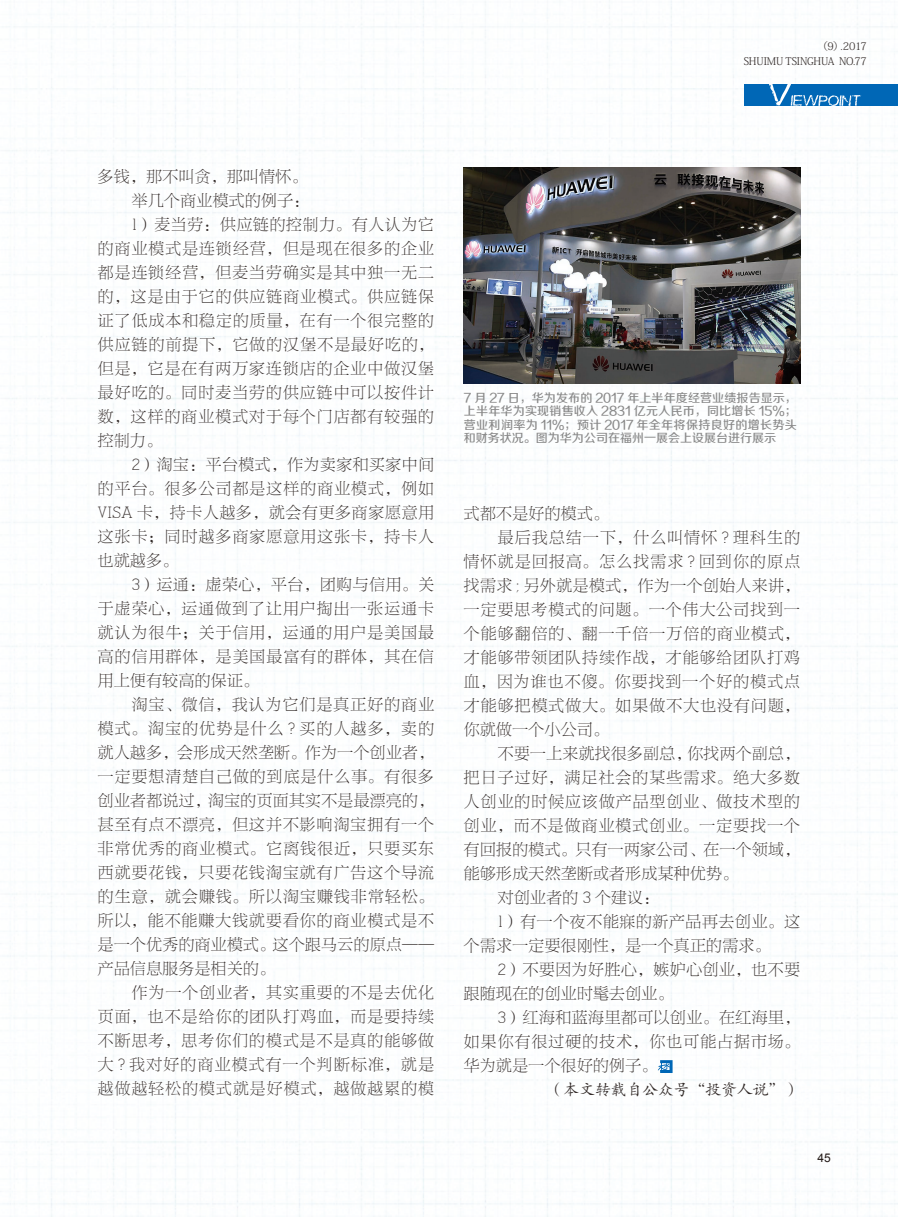
<style>
.page{position:relative;width:898px;height:1217px;background:#fff}
.page>*{position:absolute;margin:0;border:0;box-sizing:border-box;transform-origin:0 0}
.t1{font:15.75px "FZNBSJW GB1 0";letter-spacing:.07em;color:#302826}
.t2{font:15.75px "FZNBSJW GB1 0";letter-spacing:.025em;color:#302826}
.t3{font:15.75px "FZNBSJW GB1 0";letter-spacing:.04em;color:#302826}
.t4{font:15.75px "FZNBSJW GB1 0";letter-spacing:.05em;color:#302826}
.t5{font:15.75px "FZNBSJW GB1 0";letter-spacing:.035em;color:#302826}
.t6{font:15.75px "FZKTJW GB1 0";color:#302826}
.t7{font:12px/13.5px "FZZZHUNHJW GB1 0";color:#898989;text-align:justify}
.t8{font:12px "Arial";color:#231916}
.t9{font:10.5px/15px "Adobe Fangsong Std";letter-spacing:-.03em;color:#302826;text-align:right}
</style>
<div class="page">
<img style="left:3px;top:0;width:894px;height:1216px">
<svg style="left:744px;top:83px;width:153px;height:23px;background:#257dc0"></svg>
<div style="left:658px;top:1059px;width:14px;height:13px;border:3px solid #0067b6"></div>
<svg style="left:657px;top:1061px;width:13px;height:10px"></svg>
<img style="left:463px;top:167px;width:336px;height:216px">
<p class="t9" style="left:743px;top:39px;width:125px">（9）.2017<br>SHUIMU TSINGHUA NO.77</p>
<p class="t2" style="left:98px;top:168px;width:211px">多钱，那不叫贪，那叫情怀。</p>
<p class="t2" style="left:132px;top:192px;width:179px">举几个商业模式的例子：</p>
<p class="t4" style="left:132px;top:216px;width:303px">1）麦当劳：供应链的控制力。有人认为它</p>
<p class="t1" style="left:98px;top:240px;width:337px">的商业模式是连锁经营，但是现在很多的企业</p>
<p class="t1" style="left:98px;top:264px;width:337px">都是连锁经营，但麦当劳确实是其中独一无二</p>
<p class="t1" style="left:98px;top:288px;width:337px">的，这是由于它的供应链商业模式。供应链保</p>
<p class="t1" style="left:98px;top:312px;width:337px">证了低成本和稳定的质量，在有一个很完整的</p>
<p class="t1" style="left:98px;top:336px;width:337px">供应链的前提下，它做的汉堡不是最好吃的，</p>
<p class="t1" style="left:98px;top:360px;width:337px">但是，它是在有两万家连锁店的企业中做汉堡</p>
<p class="t1" style="left:98px;top:384px;width:337px">最好吃的。同时麦当劳的供应链中可以按件计</p>
<p class="t1" style="left:98px;top:408px;width:337px">数，这样的商业模式对于每个门店都有较强的</p>
<p class="t1" style="left:98px;top:432px;width:66px">控制力。</p>
<p class="t3" style="left:132px;top:456px;width:303px">2）淘宝：平台模式，作为卖家和买家中间</p>
<p class="t1" style="left:98px;top:480px;width:337px">的平台。很多公司都是这样的商业模式，例如</p>
<p class="t1" style="left:98px;top:504px;width:337px">VISA 卡，持卡人越多，就会有更多商家愿意用</p>
<p class="t1" style="left:98px;top:528px;width:337px">这张卡；同时越多商家愿意用这张卡，持卡人</p>
<p class="t1" style="left:98px;top:552px;width:82px">也就越多。</p>
<p class="t3" style="left:132px;top:576px;width:303px">3）运通：虚荣心，平台，团购与信用。关</p>
<p class="t1" style="left:98px;top:600px;width:337px">于虚荣心，运通做到了让用户掏出一张运通卡</p>
<p class="t1" style="left:98px;top:624px;width:337px">就认为很牛；关于信用，运通的用户是美国最</p>
<p class="t1" style="left:98px;top:648px;width:337px">高的信用群体，是美国最富有的群体，其在信</p>
<p class="t2" style="left:98px;top:672px;width:163px">用上便有较高的保证。</p>
<p class="t1" style="left:132px;top:696px;width:303px">淘宝、微信，我认为它们是真正好的商业</p>
<p class="t1" style="left:98px;top:720px;width:337px">模式。淘宝的优势是什么 ? 买的人越多，卖的</p>
<p class="t2" style="left:98px;top:744px;width:337px">就人越多，会形成天然垄断。作为一个创业者，</p>
<p class="t1" style="left:98px;top:768px;width:337px">一定要想清楚自己做的到底是什么事。有很多</p>
<p class="t2" style="left:98px;top:792px;width:337px">创业者都说过，淘宝的页面其实不是最漂亮的，</p>
<p class="t1" style="left:98px;top:816px;width:337px">甚至有点不漂亮，但这并不影响淘宝拥有一个</p>
<p class="t1" style="left:98px;top:840px;width:337px">非常优秀的商业模式。它离钱很近，只要买东</p>
<p class="t1" style="left:98px;top:864px;width:337px">西就要花钱，只要花钱淘宝就有广告这个导流</p>
<p class="t1" style="left:98px;top:888px;width:337px">的生意，就会赚钱。所以淘宝赚钱非常轻松。</p>
<p class="t1" style="left:98px;top:912px;width:337px">所以，能不能赚大钱就要看你的商业模式是不</p>
<p class="t2" style="left:98px;top:936px;width:337px">是一个优秀的商业模式。这个跟马云的原点——</p>
<p class="t2" style="left:98px;top:960px;width:179px">产品信息服务是相关的。</p>
<p class="t1" style="left:132px;top:984px;width:303px">作为一个创业者，其实重要的不是去优化</p>
<p class="t1" style="left:98px;top:1008px;width:337px">页面，也不是给你的团队打鸡血，而是要持续</p>
<p class="t1" style="left:98px;top:1032px;width:337px">不断思考，思考你们的模式是不是真的能够做</p>
<p class="t1" style="left:98px;top:1056px;width:337px">大 ? 我对好的商业模式有一个判断标准，就是</p>
<p class="t1" style="left:98px;top:1080px;width:337px">越做越轻松的模式就是好模式，越做越累的模</p>
<p class="t7" style="left:463px;top:391px;width:334px">7 月 27 日，华为发布的 2017 年上半年度经营业绩报告显示，上半年华为实现销售收入 2831 亿元人民币，同比增长 15%；营业利润率为 11%；预计 2017 年全年将保持良好的增长势头和财务状况。图为华为公司在福州一展会上设展台进行展示</p>
<p class="t2" style="left:463px;top:505px;width:146px">式都不是好的模式。</p>
<p class="t1" style="left:497px;top:529px;width:303px">最后我总结一下，什么叫情怀 ? 理科生的</p>
<p class="t1" style="left:463px;top:553px;width:337px">情怀就是回报高。怎么找需求 ? 回到你的原点</p>
<p class="t5" style="left:463px;top:577px;width:337px">找需求 ; 另外就是模式，作为一个创始人来讲，</p>
<p class="t1" style="left:463px;top:601px;width:337px">一定要思考模式的问题。一个伟大公司找到一</p>
<p class="t1" style="left:463px;top:625px;width:337px">个能够翻倍的、翻一千倍一万倍的商业模式，</p>
<p class="t1" style="left:463px;top:649px;width:337px">才能够带领团队持续作战，才能够给团队打鸡</p>
<p class="t1" style="left:463px;top:673px;width:337px">血，因为谁也不傻。你要找到一个好的模式点</p>
<p class="t1" style="left:463px;top:697px;width:337px">才能够把模式做大。如果做不大也没有问题，</p>
<p class="t2" style="left:463px;top:721px;width:146px">你就做一个小公司。</p>
<p class="t2" style="left:497px;top:745px;width:303px">不要一上来就找很多副总，你找两个副总，</p>
<p class="t1" style="left:463px;top:769px;width:337px">把日子过好，满足社会的某些需求。绝大多数</p>
<p class="t1" style="left:463px;top:793px;width:337px">人创业的时候应该做产品型创业、做技术型的</p>
<p class="t1" style="left:463px;top:817px;width:337px">创业，而不是做商业模式创业。一定要找一个</p>
<p class="t2" style="left:463px;top:841px;width:337px">有回报的模式。只有一两家公司、在一个领域，</p>
<p class="t2" style="left:463px;top:865px;width:276px">能够形成天然垄断或者形成某种优势。</p>
<p class="t2" style="left:497px;top:889px;width:163px">对创业者的 3 个建议：</p>
<p class="t4" style="left:497px;top:913px;width:303px">1）有一个夜不能寐的新产品再去创业。这</p>
<p class="t2" style="left:463px;top:937px;width:308px">个需求一定要很刚性，是一个真正的需求。</p>
<p class="t3" style="left:497px;top:961px;width:303px">2）不要因为好胜心，嫉妒心创业，也不要</p>
<p class="t2" style="left:463px;top:985px;width:211px">跟随现在的创业时髦去创业。</p>
<p class="t3" style="left:497px;top:1009px;width:303px">3）红海和蓝海里都可以创业。在红海里，</p>
<p class="t1" style="left:463px;top:1033px;width:337px">如果你有很过硬的技术，你也可能占据市场。</p>
<p class="t2" style="left:463px;top:1057px;width:195px">华为就是一个很好的例子。</p>
<p class="t6" style="left:547px;top:1081px;width:253px">（本文转载自公众号“投资人说”）</p>
<p class="t8" style="left:817px;top:1149px;width:15px">45</p>
</div>
